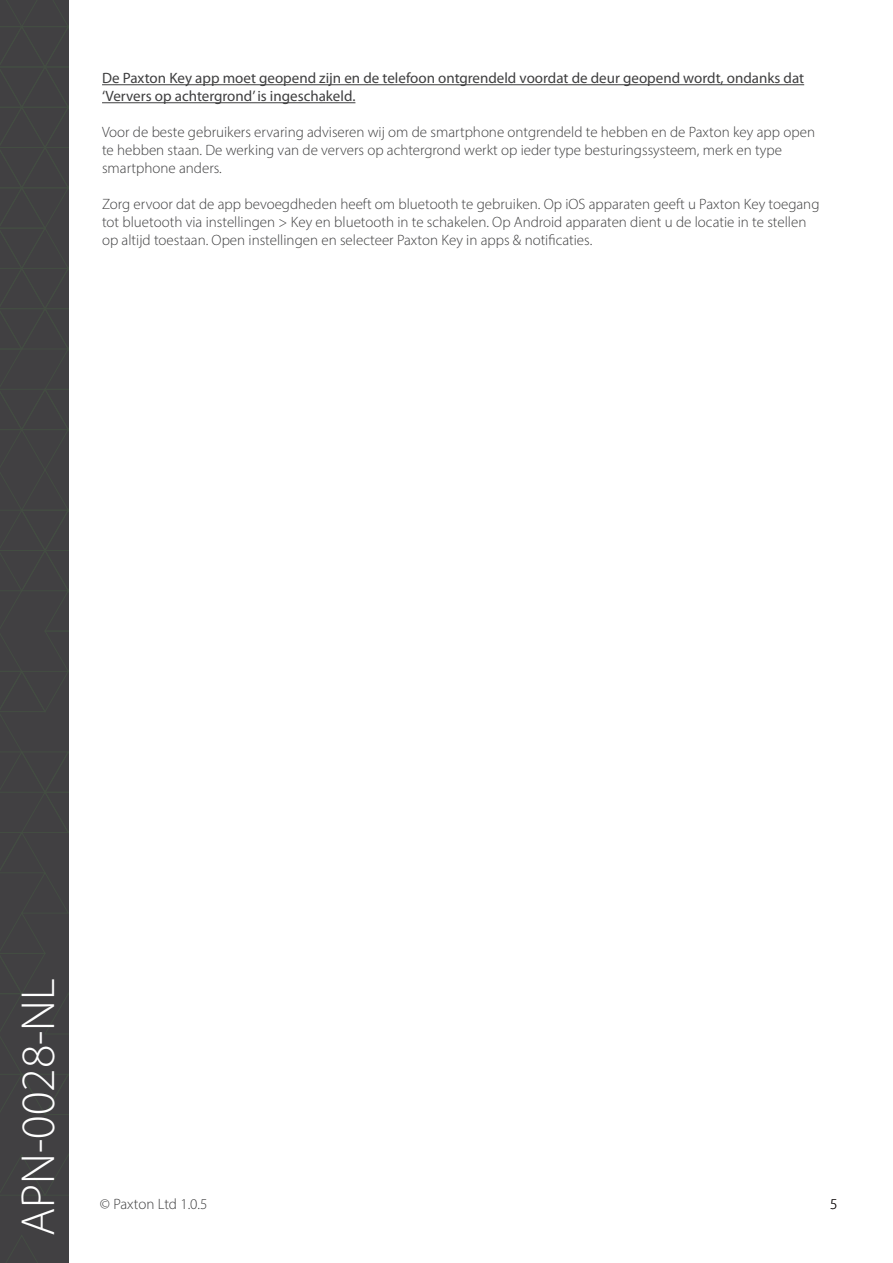
<style>
.page{position:relative;width:893px;height:1263px;background:#fff}
.page>*{position:absolute;margin:0;border:0;box-sizing:border-box;transform-origin:0 0}
.t1{font:300 48px "Myriad Pro";color:#fff}
.t2{font:300 15px/18px "Myriad Pro";color:#3e3e3f}
.t3{font:15px "Myriad Pro";color:#3e3e3f}
.t4{font:300 15px "Myriad Pro";color:#231f20}
</style>
<div class="page">
<div style="left:0;top:0;width:69px;height:1263px;background:#414042"></div>
<svg style="left:7px;top:1235px;width:31px;height:28px"></svg>
<svg style="left:0;top:0;width:68px;height:1196px"></svg>
<hr style="left:102px;top:84px;width:702px;height:1px;background:#3e3e3f">
<hr style="left:102px;top:102px;width:253px;height:1px;background:#3e3e3f">
<p class="t3" style="left:102px;top:69px;width:704px">De Paxton Key app moet geopend zijn en de telefoon ontgrendeld voordat de deur geopend wordt, ondanks dat</p>
<p class="t3" style="left:102px;top:87px;width:255px">‘Ververs op achtergrond’ is ingeschakeld.</p>
<p class="t2" style="left:102px;top:123px;width:714px">Voor de beste gebruikers ervaring adviseren wij om de smartphone ontgrendeld te hebben en de Paxton key app open te hebben staan. De werking van de ververs op achtergrond werkt op ieder type besturingssysteem, merk en type smartphone anders.</p>
<p class="t2" style="left:102px;top:195px;width:719px">Zorg ervoor dat de app bevoegdheden heeft om bluetooth te gebruiken. Op iOS apparaten geeft u Paxton Key toegang tot bluetooth via instellingen &gt; Key en bluetooth in te schakelen. Op Android apparaten dient u de locatie in te stellen op altijd toestaan. Open instellingen en selecteer Paxton Key in apps &amp; notificaties.</p>
<h1 class="t1" style="left:9px;top:1236px;width:259px;rotate:-90deg">APN-0028-NL</h1>
<p class="t2" style="left:100px;top:1195px;width:109px">© Paxton Ltd 1.0.5</p>
<p class="t4" style="left:830px;top:1195px;width:9px">5</p>
</div>
